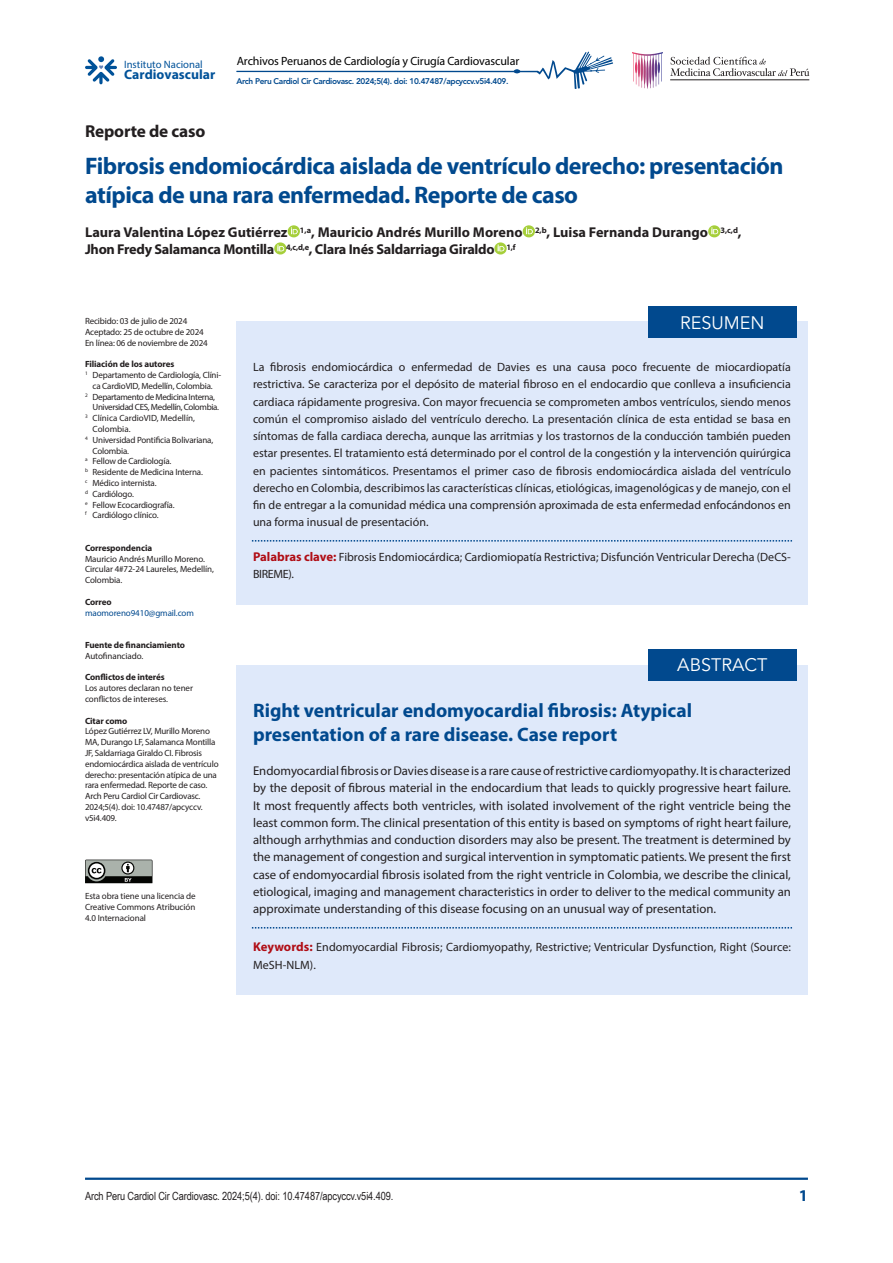
<style>
.page{position:relative;width:893px;height:1263px;background:#fff}
.page>*{position:absolute;margin:0;border:0;box-sizing:border-box;transform-origin:0 0}
.TITULO{font:700 24px/28.8px "Myriad Pro";letter-spacing:-.02em;color:#01498e}
.t1{font:700 19.5px/24px "Myriad Pro";color:#01498e}
.t2{font:18px "Avenir LT Std";color:#fff}
.TITULO-2{font:700 17.25px "Myriad Pro";letter-spacing:-.01em;color:#231f20}
.t3{font:700 16.5px "Myriad Pro";color:#01498e}
.AUTOR{font:700 14.25px "Myriad Pro";letter-spacing:-.005em;color:#231f20}
.t4{font:700 13.65px "Myriad Pro";color:#005299}
.TEXTO_RESUMEN{font:12.75px/17.2px "Myriad Pro";color:#231f20;text-align:justify}
.TEXTO_RESUMEN-2{font:12px/17.2px "Myriad Pro";color:#231f20}
.t5{font:12px "Myriad Pro";letter-spacing:-.01em;color:#000}
.t6{font:11.25px "Arial Narrow";letter-spacing:-.01em;color:#231f20}
.t7{font:10.65px "Myriad Pro";color:#005299}
.TEXTO_RECIBIDO_Y_APR{font:9px/10.8px "Myriad Pro";letter-spacing:-.02em;color:#231f20}
.TEXTO_RECIBIDO_Y_APR-2{font:700 9px "Myriad Pro";letter-spacing:-.01em;color:#231f20}
.TEXTO_RECIBIDO_Y_APR-3{font:9px/10.8px "Myriad Pro";letter-spacing:-.04em;color:#231f20}
.TEXTO_RECIBIDO_Y_APR-4{font:9px/10.8px "Myriad Pro";color:#231f20}
.TEXTO_RECIBIDO_Y_APR-5{font:9px "Myriad Pro";letter-spacing:-.01em;color:#01498e}
.t8{font:800 8.25px "Avenir LT Std";letter-spacing:-.04em;color:#01498e}
.s1{font-weight:700;font-size:12.75px;color:#b00d15}
</style>
<div class="page">
<hr style="left:85px;top:1177px;width:723px;height:3px;background:#01498e">
<svg style="left:236px;top:52px;width:377px;height:37px"></svg>
<svg style="left:670px;top:57px;width:139px;height:19px"></svg>
<hr style="left:670px;top:80px;width:139px;height:1px;background:#231f20">
<svg style="left:632px;top:52px;width:31px;height:37px"></svg>
<svg style="left:85px;top:56px;width:32px;height:28px"></svg>
<div style="left:236px;top:322px;width:572px;height:283px;background:#dfe9fa"></div>
<div style="left:648px;top:306px;width:148px;height:32px;background:#01498e"></div>
<div style="left:236px;top:665px;width:572px;height:330px;background:#dfe9fa"></div>
<div style="left:648px;top:649px;width:149px;height:32px;background:#01498e"></div>
<svg style="left:85px;top:860px;width:68px;height:24px;background:#7b7f7b"></svg>
<svg style="left:522px;top:225px;width:13px;height:12px"></svg>
<svg style="left:708px;top:225px;width:13px;height:12px"></svg>
<svg style="left:274px;top:225px;width:26px;height:30px"></svg>
<svg style="left:494px;top:242px;width:13px;height:13px"></svg>
<svg style="left:252px;top:540px;width:540px;height:2px"></svg>
<svg style="left:252px;top:927px;width:540px;height:1px"></svg>
<p class="t7" style="left:124px;top:58px;width:80px">Instituto Nacional</p>
<p class="t4" style="left:124px;top:65px;width:93px">Cardiovascular</p>
<p class="t5" style="left:237px;top:54px;width:284px">Archivos Peruanos de Cardiología y Cirugía Cardiovascular</p>
<p class="t8" style="left:237px;top:76px;width:274px">Arch Peru Cardiol Cir Cardiovasc. 2024;5(4). doi: 10.47487/apcyccv.v5i4.409.</p>
<p class="TITULO-2" style="left:85px;top:120px;width:122px">Reporte de caso</p>
<p class="TITULO" style="left:85px;top:151px;width:700px">Fibrosis endomiocárdica aislada de ventrículo derecho: presentación atípica de una rara enfermedad. Reporte de caso</p>
<p class="AUTOR" style="left:85px;top:223px;width:658px">Laura Valentina López Gutiérrez <sup>1,a</sup>, Mauricio Andrés Murillo Moreno <sup>2,b</sup>, Luisa Fernanda Durango <sup>3,c,d</sup>,</p>
<p class="AUTOR" style="left:85px;top:240px;width:432px">Jhon Fredy Salamanca Montilla <sup>4,c,d,e</sup>, Clara Inés Saldarriaga Giraldo <sup>1,f</sup></p>
<p class="TEXTO_RECIBIDO_Y_APR" style="left:85px;top:315px;width:104px">Recibido: 03 de julio de 2024</p>
<p class="TEXTO_RECIBIDO_Y_APR" style="left:85px;top:326px;width:120px">Aceptado: 25 de octubre de 2024</p>
<p class="TEXTO_RECIBIDO_Y_APR" style="left:85px;top:337px;width:124px">En línea: 06 de noviembre de 2024</p>
<p class="TEXTO_RECIBIDO_Y_APR-2" style="left:85px;top:358px;width:91px">Filiación de los autores</p>
<p class="TEXTO_RECIBIDO_Y_APR" style="left:85px;top:369px;width:138px;text-align:center"><sup>1</sup> Departamento de Cardiología, Clíni&shy;ca CardioVID, Medellín, Colombia.</p>
<p class="TEXTO_RECIBIDO_Y_APR-3" style="left:93px;top:391px;width:128px;text-indent:-8px"><sup>2</sup> Departamento de Medicina Interna,<br>Universidad CES, Medellín, Colombia.</p>
<p class="TEXTO_RECIBIDO_Y_APR-4" style="left:93px;top:413px;width:104px;text-indent:-8px"><sup>3</sup> Clínica CardioVID, Medellín,<br>Colombia.</p>
<p class="TEXTO_RECIBIDO_Y_APR" style="left:93px;top:434px;width:122px;text-indent:-8px"><sup>4</sup> Universidad Pontificia Bolivariana,<br>Colombia.</p>
<p class="TEXTO_RECIBIDO_Y_APR" style="left:85px;top:456px;width:88px"><sup>a</sup> Fellow de Cardiología.</p>
<p class="TEXTO_RECIBIDO_Y_APR" style="left:85px;top:467px;width:119px"><sup>b</sup> Residente de Medicina Interna.</p>
<p class="TEXTO_RECIBIDO_Y_APR" style="left:85px;top:477px;width:73px"><sup>c</sup> Médico internista.</p>
<p class="TEXTO_RECIBIDO_Y_APR" style="left:85px;top:488px;width:50px"><sup>d</sup> Cardiólogo.</p>
<p class="TEXTO_RECIBIDO_Y_APR" style="left:85px;top:499px;width:91px"><sup>e</sup> Fellow Ecocardiografía.</p>
<p class="TEXTO_RECIBIDO_Y_APR" style="left:85px;top:510px;width:75px"><sup>f</sup> Cardiólogo clínico.</p>
<p class="TEXTO_RECIBIDO_Y_APR-2" style="left:85px;top:542px;width:69px">Correspondencia</p>
<p class="TEXTO_RECIBIDO_Y_APR" style="left:85px;top:553px;width:121px">Mauricio Andrés Murillo Moreno.</p>
<p class="TEXTO_RECIBIDO_Y_APR" style="left:85px;top:564px;width:130px">Circular 4#72-24 Laureles, Medellín,<br>Colombia.</p>
<p class="TEXTO_RECIBIDO_Y_APR-2" style="left:85px;top:596px;width:28px">Correo</p>
<p class="TEXTO_RECIBIDO_Y_APR-5" style="left:85px;top:607px;width:110px">maomoreno9410@gmail.com</p>
<p class="TEXTO_RECIBIDO_Y_APR-2" style="left:85px;top:639px;width:101px">Fuente de financiamiento</p>
<p class="TEXTO_RECIBIDO_Y_APR" style="left:85px;top:650px;width:60px">Autofinanciado.</p>
<p class="TEXTO_RECIBIDO_Y_APR-2" style="left:85px;top:671px;width:81px">Conflictos de interés</p>
<p class="TEXTO_RECIBIDO_Y_APR" style="left:85px;top:683px;width:109px">Los autores declaran no tener conflictos de intereses.</p>
<p class="TEXTO_RECIBIDO_Y_APR-2" style="left:85px;top:715px;width:44px">Citar como</p>
<p class="TEXTO_RECIBIDO_Y_APR" style="left:85px;top:726px;width:135px">López Gutiérrez LV, Murillo Moreno MA, Durango LF, Salamanca Montilla JF, Saldarriaga Giraldo CI. Fibrosis endomiocárdica aislada de ventrículo derecho: presentación atípica de una rara enfermedad. Reporte de caso.<br>Arch Peru Cardiol Cir Cardiovasc.<br>2024;5(4). doi: 10.47487/apcyccv. v5i4.409.</p>
<p class="TEXTO_RECIBIDO_Y_APR" style="left:85px;top:890px;width:112px">Esta obra tiene una licencia de<br>Creative Commons Atribución</p>
<p class="TEXTO_RECIBIDO_Y_APR" style="left:85px;top:912px;width:63px">4.0 Internacional</p>
<p class="t2" style="left:680px;top:312px;width:86px">RESUMEN</p>
<p class="TEXTO_RESUMEN-2" style="left:253px;top:358px;width:539px;text-align:justify">La fibrosis endomiocárdica o enfermedad de Davies es una causa poco frecuente de miocardiopatía restrictiva. Se caracteriza por el depósito de material fibroso en el endocardio que conlleva a insuficiencia cardiaca rápidamente progresiva. Con mayor frecuencia se comprometen ambos ventrículos, siendo menos común el compromiso aislado del ventrículo derecho. La presentación clínica de esta entidad se basa en síntomas de falla cardiaca derecha, aunque las arritmias y los trastornos de la conducción también pueden estar presentes. El tratamiento está determinado por el control de la congestión y la intervención quirúrgica en pacientes sintomáticos. Presentamos el primer caso de fibrosis endomiocárdica aislada del ventrículo derecho en Colombia, describimos las características clínicas, etiológicas, imagenológicas y de manejo, con el fin de entregar a la comunidad médica una comprensión aproximada de esta enfermedad enfocándonos en una forma inusual de presentación.</p>
<p class="TEXTO_RESUMEN-2" style="left:253px;top:548px;width:539px"><span class="s1">Palabras clave:</span> Fibrosis Endomiocárdica; Cardiomiopatía Restrictiva; Disfunción Ventricular Derecha (DeCS-<br>BIREME).</p>
<p class="t2" style="left:677px;top:655px;width:92px">ABSTRACT</p>
<p class="t1" style="left:253px;top:697px;width:441px">Right ventricular endomyocardial fibrosis: Atypical presentation of a rare disease. Case report</p>
<p class="TEXTO_RESUMEN" style="left:253px;top:762px;width:539px">Endomyocardial fibrosis or Davies disease is a rare cause of restrictive cardiomyopathy. It is characterized by the deposit of fibrous material in the endocardium that leads to quickly progressive heart failure.<br>It most frequently affects both ventricles, with isolated involvement of the right ventricle being the least common form. The clinical presentation of this entity is based on symptoms of right heart failure, although arrhythmias and conduction disorders may also be present. The treatment is determined by the management of congestion and surgical intervention in symptomatic patients. We present the first case of endomyocardial fibrosis isolated from the right ventricle in Colombia, we describe the clinical, etiological, imaging and management characteristics in order to deliver to the medical community an approximate understanding of this disease focusing on an unusual way of presentation.</p>
<p class="TEXTO_RESUMEN-2" style="left:253px;top:938px;width:539px"><span class="s1">Keywords:</span> Endomyocardial Fibrosis; Cardiomyopathy, Restrictive; Ventricular Dysfunction, Right (Source:<br>MeSH-NLM).</p>
<p class="t6" style="left:85px;top:1188px;width:310px">Arch Peru Cardiol Cir Cardiovasc. 2024;5(4). doi: 10.47487/apcyccv.v5i4.409.</p>
<h3 class="t3" style="left:799px;top:1184px;width:11px">1</h3>
</div>
